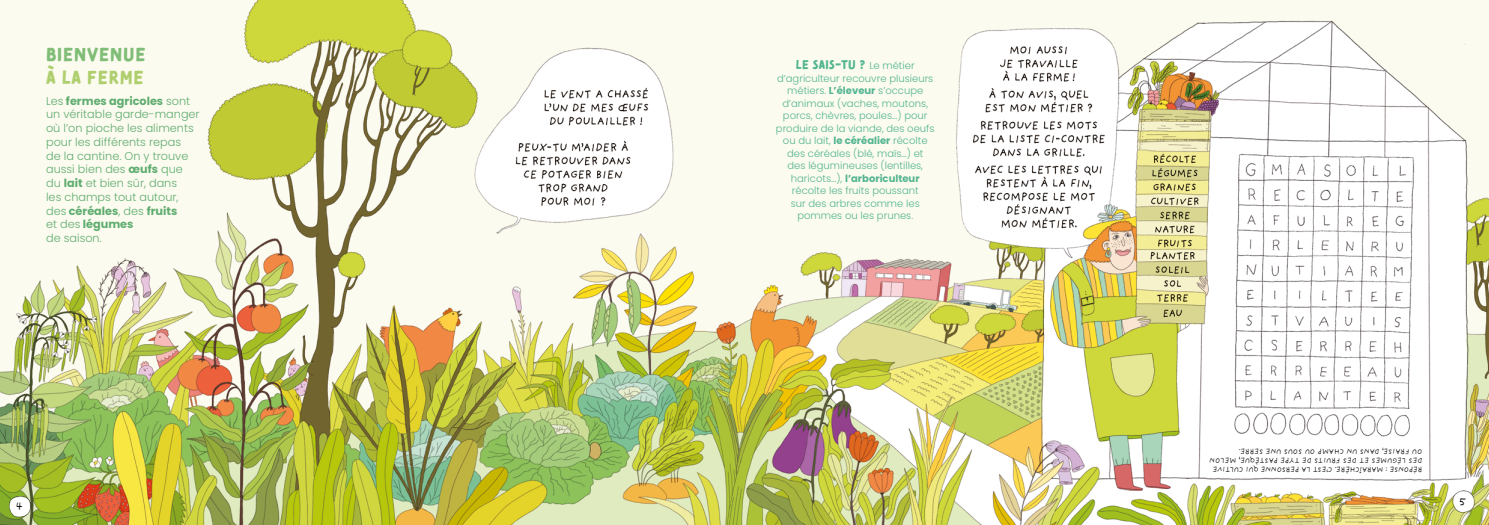
<style>
.page{position:relative;width:1489px;height:525px;background:#fff}
.page>*{position:absolute;margin:0;border:0;box-sizing:border-box;transform-origin:0 0}
.t1{font:18.75px "Tomarik Brush";letter-spacing:.04em;color:#80bd77}
.t2{font:18.75px "Tomarik Brush";letter-spacing:.04em;color:#afcf6f}
.t3{font:12.5px "Tomarik Brush";letter-spacing:.02em;color:#52b590}
.t4{font:12.5px "Providence Sans Pro";color:#000}
.t5{font:300 11.25px/13.8px "Poppins";color:#5fad70}
.t6{font:300 10px/12.5px "Poppins";color:#52b590;text-align:center}
.t7{font:7.5px/9px "Providence Sans Pro";letter-spacing:-.01em;color:#000}
.s1{font-weight:700}
.s2{font-family:"Poppins";font-weight:300;font-size:10px}
</style>
<div class="page">
<img style="left:0;top:0;width:1488px;height:524px">
<img style="left:1438px;top:473px;width:50px;height:51px">
<img style="left:0;top:479px;width:43px;height:45px">
<h1 class="t1" style="left:46px;top:37px;width:101px">BIENVENUE</h1>
<h1 class="t2" style="left:46px;top:60px;width:99px">À LA FERME</h1>
<p class="t5" style="left:46px;top:94px;width:155px">Les <span class="s1">fermes agricoles</span> sont un véritable garde-manger où l’on pioche les aliments pour les différents repas<br>de la cantine. On y trouve aussi bien des <span class="s1">œufs</span> que du <span class="s1">lait</span> et bien sûr, dans<br>les champs tout autour, des <span class="s1">céréales</span>, des <span class="s1">fruits<br></span>et des <span class="s1">légumes<br></span>de saison.</p>
<p class="t4" style="left:16px;top:498px;width:9px">4</p>
<p class="t3" style="left:795px;top:53px;width:120px">LE SAIS-TU ? <span class="s2">Le métier</span></p>
<p class="t6" style="left:776px;top:72px;width:160px">d’agriculteur recouvre plusieurs métiers. <span class="s1">L’éleveur</span> s’occupe d’animaux (vaches, moutons, porcs, chèvres, poules…) pour produire de la viande, des oeufs ou du lait, <span class="s1">le céréalier</span> récolte des céréales (blé, maïs…) et<br>des légumineuses (lentilles, haricots…), <span class="s1">l’arboriculteur </span>récolte les fruits poussant<br>sur des arbres comme les pommes ou les prunes.</p>
<p class="t7" style="left:1422px;top:473px;width:215px;rotate:-180deg">RÉPONSE : MARAÎCHÈRE. C’EST LA PERSONNE QUI CULTIVE<br>DES LÉGUMES ET DES FRUITS DE TYPE PASTÈQUE, MELON<br>OU FRAISE, DANS UN CHAMP OU SOUS UNE SERRE.</p>
<p class="t4" style="left:1458px;top:493px;width:10px">5</p>
</div>
